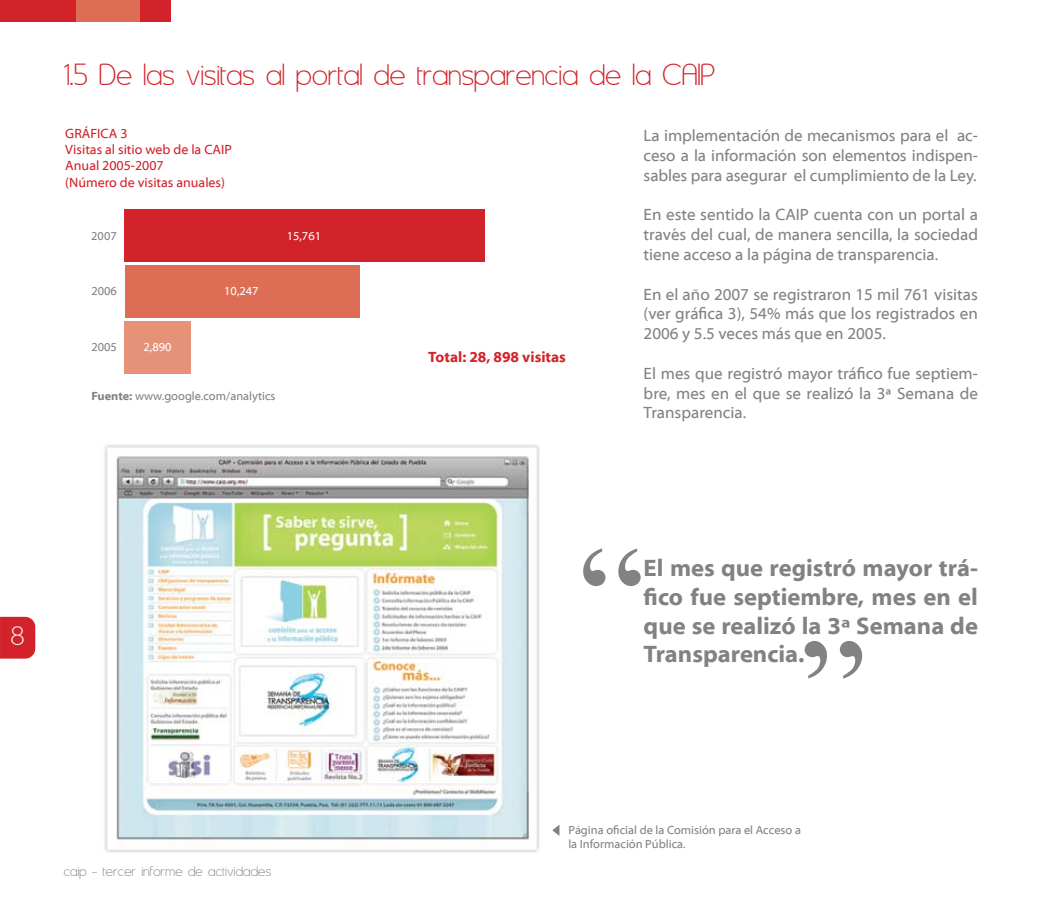
<style>
.page{position:relative;width:1063px;height:915px;background:#fff}
.page>*{position:absolute;margin:0;border:0;box-sizing:border-box;transform-origin:0 0}
.t1{font:36px "Asenine";letter-spacing:.01em;color:#d2232a}
.t2{font:31.5px "Asenine";color:#fff}
.t3{font:700 24px/28.8px "Myriad Web Pro";color:#808284;text-align:justify}
.t4{font:16.5px/19.8px "Myriad Web Pro";color:#808284;text-align:justify}
.t5{font:16.5px "Asenine";letter-spacing:.02em;color:#808284}
.t6{font:700 15px "Myriad Web Pro";color:#d2232a}
.t7{font:13.5px/16.2px "Myriad Web Pro";color:#d2232a}
.t8{font:12px/14.4px "Myriad Web Pro";color:#808284}
.t9{font:12px "Myriad Web Pro";color:#fff}
.s1{font-weight:700}
</style>
<div class="page">
<div style="left:0;top:0;width:170px;height:21px;background:#d2232a"></div>
<div style="left:77px;top:0;width:63px;height:21px;background:#dd6d55"></div>
<svg style="left:0;top:616px;width:35px;height:42px"></svg>
<div style="left:125px;top:209px;width:360px;height:52px;background:#d2232a"></div>
<div style="left:125px;top:265px;width:234px;height:52px;background:#dd6d55"></div>
<div style="left:125px;top:321px;width:66px;height:52px;background:#e59279"></div>
<svg style="left:805px;top:641px;width:57px;height:37px"></svg>
<svg style="left:583px;top:548px;width:58px;height:38px"></svg>
<img style="left:104px;top:445px;width:436px;height:408px">
<svg style="left:552px;top:825px;width:7px;height:10px"></svg>
<h1 class="t1" style="left:64px;top:56px;width:653px">1.5 De las visitas al portal de transparencia de la CAIP</h1>
<p class="t7" style="left:65px;top:126px;width:168px">GRÁFICA 3<br>Visitas al sitio web de la CAIP<br>Anual 2005-2007<br>(Número de visitas anuales)</p>
<p class="t8" style="left:91px;top:228px;width:27px">2007</p>
<p class="t9" style="left:287px;top:229px;width:36px">15,761</p>
<p class="t8" style="left:91px;top:284px;width:27px">2006</p>
<p class="t8" style="left:91px;top:340px;width:27px">2005</p>
<p class="t9" style="left:144px;top:340px;width:30px">2,890</p>
<p class="t9" style="left:224px;top:285px;width:36px">10,247</p>
<p class="t8" style="left:91px;top:389px;width:186px"><span class="s1">Fuente:</span> www.google.com/analytics</p>
<p class="t6" style="left:428px;top:348px;width:139px">Total: 28, 898 visitas</p>
<p class="t4" style="left:644px;top:126px;width:336px">La implementación de mecanismos para el ac&shy;ceso a la información son elementos indispen&shy;sables para asegurar el cumplimiento de la Ley.</p>
<p class="t4" style="left:644px;top:205px;width:336px">En este sentido la CAIP cuenta con un portal a través del cual, de manera sencilla, la sociedad tiene acceso a la página de transparencia.</p>
<p class="t4" style="left:644px;top:284px;width:336px">En el año 2007 se registraron 15 mil 761 visitas (ver gráfica 3), 54% más que los registrados en 2006 y 5.5 veces más que en 2005.</p>
<p class="t4" style="left:644px;top:363px;width:336px">El mes que registró mayor tráfico fue septiem&shy;bre, mes en el que se realizó la 3ª Semana de Transparencia.</p>
<h2 class="t2" style="left:11px;top:619px;width:15px">8</h2>
<h3 class="t3" style="left:644px;top:553px;width:336px">El mes que registró mayor trá&shy;fico fue septiembre, mes en el que se realizó la 3ª Semana de Transparencia.</h3>
<p class="t5" style="left:64px;top:862px;width:209px">caip - tercer informe de actividades</p>
<p class="t8" style="left:568px;top:822px;width:234px">Página oficial de la Comisión para el Acceso a la Información Pública.</p>
</div>
